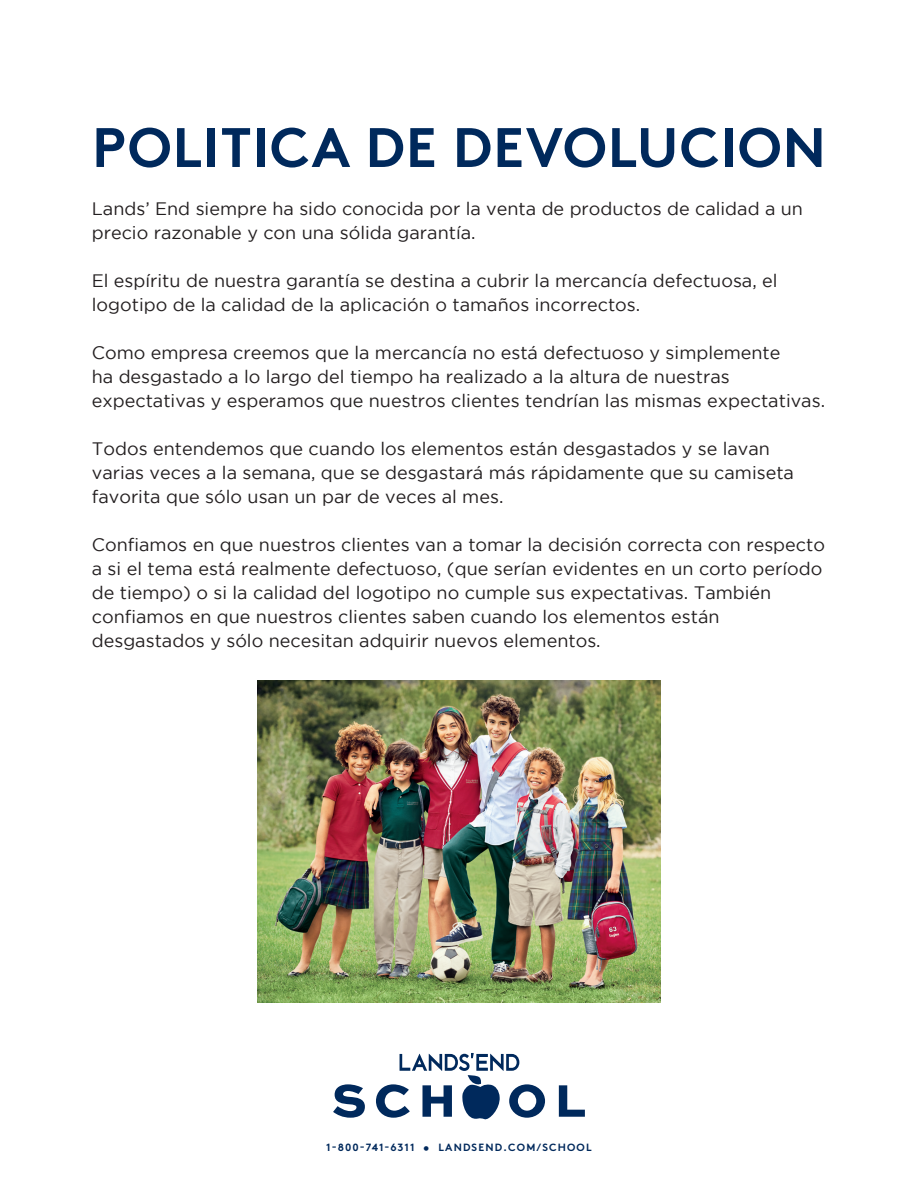
<style>
.page{position:relative;width:918px;height:1188px;background:#fff}
.page>*{position:absolute;margin:0;border:0;box-sizing:border-box;transform-origin:0 0}
.t1{font:700 55.5px "Brown Std";letter-spacing:.02em;color:#00295c}
.t2{font:18px/24px "Gotham";color:#231f20}
.t3{font:700 10.5px "Brown Std";letter-spacing:.11em;color:#00295c}
</style>
<div class="page">
<img style="left:257px;top:680px;width:404px;height:322px">
<svg style="left:333px;top:1084px;width:32px;height:34px"></svg>
<svg style="left:376px;top:1053px;width:169px;height:67px"></svg>
<svg style="left:559px;top:1085px;width:26px;height:32px"></svg>
<h1 class="t1" style="left:92px;top:114px;width:735px">POLITICA DE DEVOLUCION</h1>
<p class="t2" style="left:92px;top:196px;width:713px">Lands’ End siempre ha sido conocida por la venta de productos de calidad a un precio razonable y con una sólida garantía.</p>
<p class="t2" style="left:92px;top:268px;width:687px">El espíritu de nuestra garantía se destina a cubrir la mercancía defectuosa, el logotipo de la calidad de la aplicación o tamaños incorrectos.</p>
<p class="t2" style="left:92px;top:340px;width:735px">Como empresa creemos que la mercancía no está defectuoso y simplemente<br>ha desgastado a lo largo del tiempo ha realizado a la altura de nuestras expectativas y esperamos que nuestros clientes tendrían las mismas expectativas.</p>
<p class="t2" style="left:92px;top:436px;width:704px">Todos entendemos que cuando los elementos están desgastados y se lavan varias veces a la semana, que se desgastará más rápidamente que su camiseta favorita que sólo usan un par de veces al mes.</p>
<p class="t2" style="left:92px;top:532px;width:735px">Confiamos en que nuestros clientes van a tomar la decisión correcta con respecto a si el tema está realmente defectuoso, (que serían evidentes en un corto período de tiempo) o si la calidad del logotipo no cumple sus expectativas. También confiamos en que nuestros clientes saben cuando los elementos están desgastados y sólo necesitan adquirir nuevos elementos.</p>
<p class="t3" style="left:326px;top:1141px;width:267px">1-800-741-6311 • LANDSEND.COM/SCHOOL</p>
</div>
